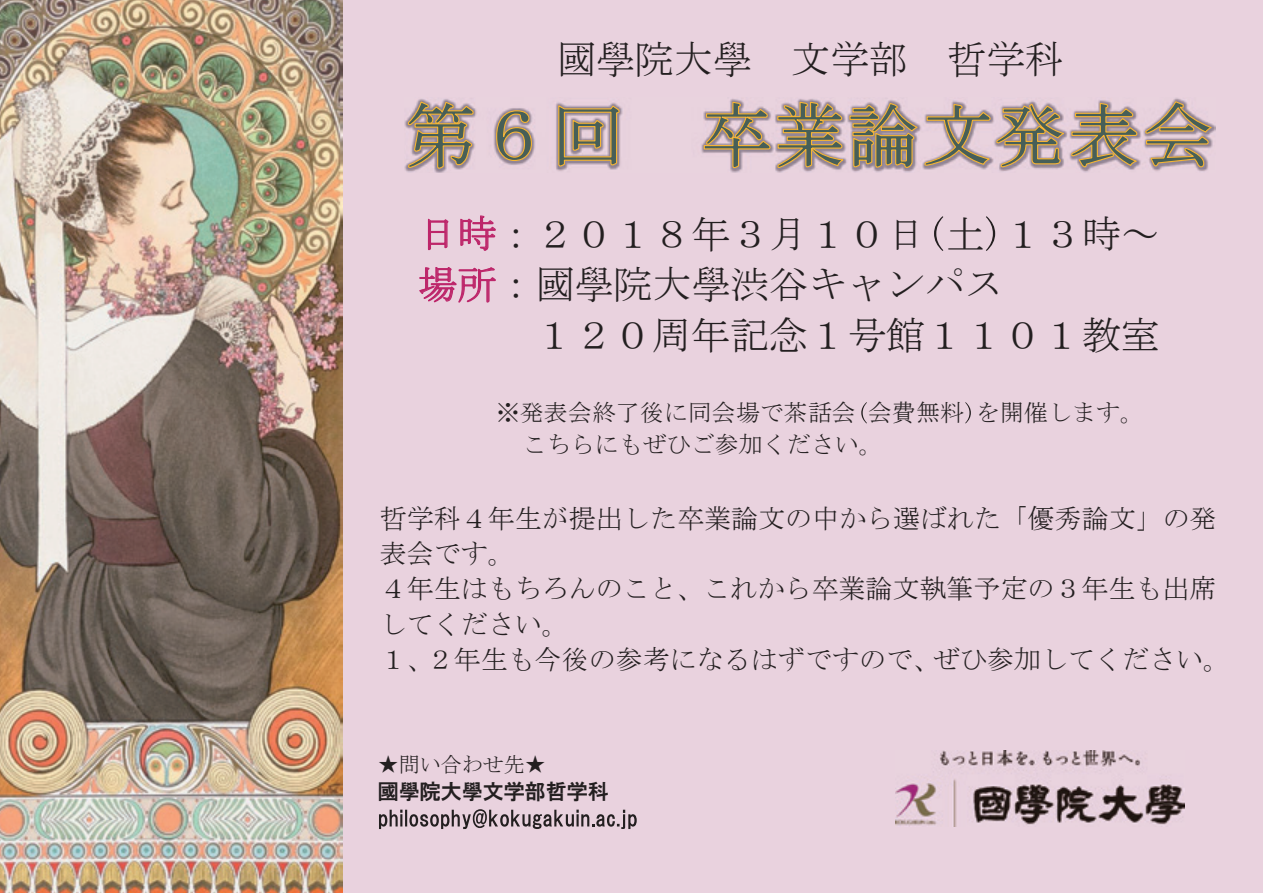
<style>
.page{position:relative;width:1263px;height:893px;background:#e9d2de}
.page>*{position:absolute;margin:0;border:0;box-sizing:border-box;transform-origin:0 0}
.t1{font:39px/50.6px "MS Mincho";color:#231f20}
.t2{font:27px/35.1px "MS Mincho";color:#231f20}
.t3{font:24px/31.2px "MS Mincho";color:#231f20}
.t4{font:21px "HGP Gothic E";color:#231f20}
.t5{font:21px "MS Mincho";color:#231f20}
.s1{color:#bd266a}
</style>
<div class="page">
<img style="left:0;top:0;width:342px;height:893px">
<svg style="left:379px;top:809px;width:258px;height:20px"></svg>
<svg style="left:408px;top:100px;width:806px;height:73px"></svg>
<svg style="left:934px;top:216px;width:9px;height:35px"></svg>
<svg style="left:986px;top:216px;width:9px;height:35px"></svg>
<svg style="left:861px;top:402px;width:6px;height:21px"></svg>
<svg style="left:965px;top:402px;width:6px;height:21px"></svg>
<img style="left:895px;top:751px;width:289px;height:75px">
<svg style="left:427px;top:218px;width:21px;height:32px"></svg>
<svg style="left:460px;top:215px;width:36px;height:35px"></svg>
<svg style="left:419px;top:267px;width:77px;height:36px"></svg>
<h1 class="t1" style="left:557px;top:34px;width:509px">國學院大學 文学部 哲学科</h1>
<h1 class="t1" style="left:418px;top:208px;width:743px"><span class="s1">日時</span>：２０１８年３月１０日土１３時～<span class="s1">場所</span>：國學院大學渋谷キャンパス</h1>
<h1 class="t1" style="left:535px;top:309px;width:626px">１２０周年記念１号館１１０１教室</h1>
<p class="t3" style="left:523px;top:397px;width:623px;text-indent:-27px">※発表会終了後に同会場で茶話会会費無料を開催します。こちらにもぜひご参加ください。</p>
<p class="t2" style="left:380px;top:501px;width:852px">哲学科４年生が提出した卒業論文の中から選ばれた「優秀論文」の発表会です。<br>４年生はもちろんのこと、これから卒業論文執筆予定の３年生も出席してください。<br>１、２年生も今後の参考になるはずですので、ぜひ参加してください。</p>
<p class="t5" style="left:378px;top:754px;width:170px">★問い合わせ先★</p>
<p class="t4" style="left:378px;top:781px;width:233px">國學院大學文学部哲学科</p>
</div>
